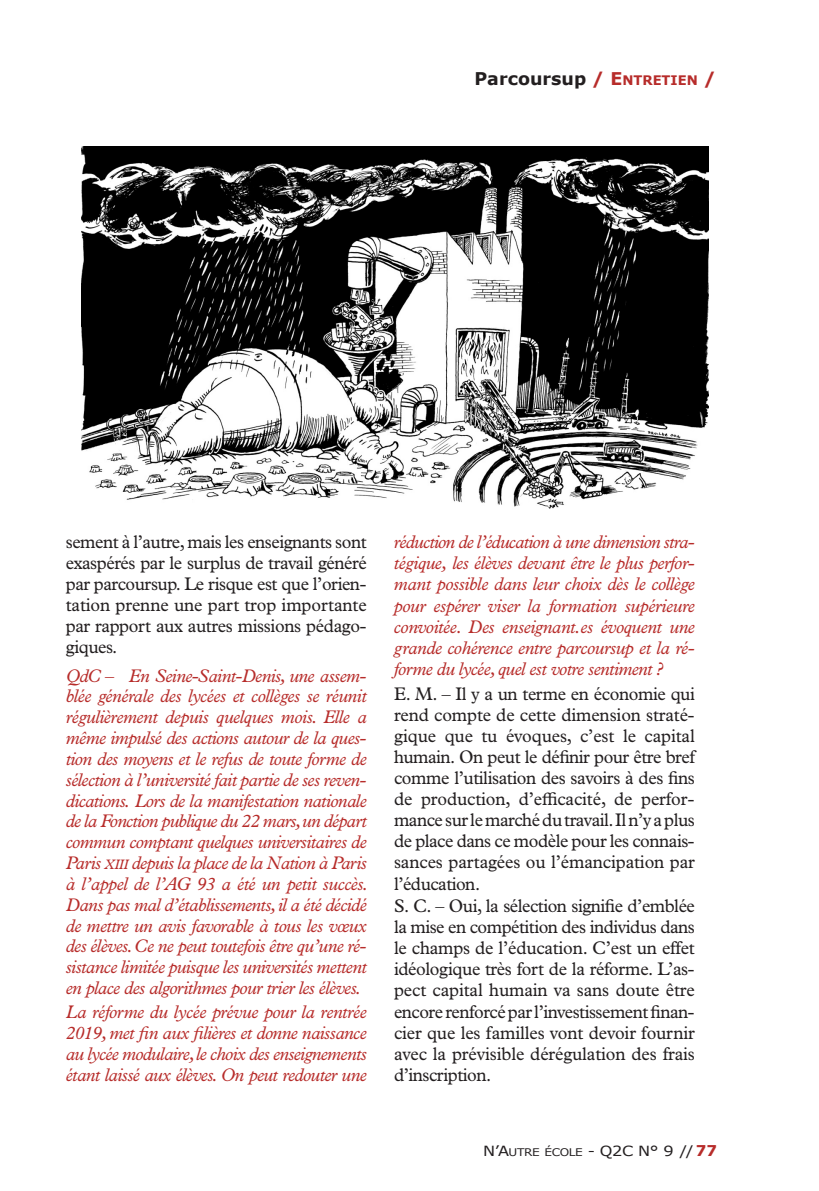
<style>
.page{position:relative;width:819px;height:1191px;background:#fff}
.page>*{position:absolute;margin:0;border:0;box-sizing:border-box;transform-origin:0 0}
.t1{font:italic 18.38px/20.8px "Plantin Std";letter-spacing:-.025em;color:#b72c2a;text-align:justify}
.t2{font:18.38px/21.2px "Plantin MT Std";letter-spacing:-.02em;color:#231f20;text-align:justify}
.t3{font:700 17.5px "Verdana";color:#231f20}
.t4{font:14px "Verdana";color:#231f20;scale:1.15 1}
.s1{color:#b72c2a}
.s2{font-size:13.12px;color:#b72c2a}
.s3{font-size:13.83px}
.s4{font-size:10.5px}
.s5{font-weight:700;font-size:14.88px;color:#b72c2a}
</style>
<div class="page">
<img style="left:81px;top:146px;width:627px;height:363px">
<p class="t3" style="left:474px;top:68px;width:243px">Parcoursup <span class="s1">/ e</span><span class="s2">ntretIen</span> <span class="s1">/</span></p>
<p class="t2" style="left:66px;top:533px;width:302px">sement à l’autre, mais les enseignants sont exaspérés par le surplus de travail généré par parcoursup. Le risque est que l’orien&shy;tation prenne une part trop importante par rapport aux autres missions pédago&shy;giques.</p>
<p class="t1" style="left:66px;top:666px;width:304px;text-align:left">QdC – En Seine-Saint-Denis, une assem&shy;blée générale des lycées et collèges se réunit régulièrement depuis quelques mois. Elle a même impulsé des actions autour de la ques&shy;tion des moyens et le refus de toute forme de sélection à l’université fait partie de ses reven&shy;dications. Lors de la manifestation nationale de la Fonction publique du 22 mars,un départ commun comptant quelques universitaires de Paris <span class="s3">xIII</span> depuis la place de la Nation à Paris à l’appel de l’AG 93 a été un petit succès.<br>Dans pas mal d’établissements,il a été décidé de mettre un avis favorable à tous les vœux des élèves.Ce ne peut toutefois être qu’une ré&shy;sistance limitée puisque les universités mettent en place des algorithmes pour trier les élèves.</p>
<p class="t1" style="left:66px;top:1003px;width:302px">La réforme du lycée prévue pour la rentrée 2019, met fin aux filières et donne naissance au lycée modulaire,le choix des enseignements étant laissé aux élèves. On peut redouter une</p>
<p class="t1" style="left:394px;top:533px;width:302px">réduction de l’éducation à une dimension stra&shy;tégique, les élèves devant être le plus perfor&shy;mant possible dans leur choix dès le collège pour espérer viser la formation supérieure convoitée. Des enseignant.es évoquent une grande cohérence entre parcoursup et la ré&shy;forme du lycée, quel est votre sentiment ?</p>
<p class="t2" style="left:394px;top:684px;width:302px;text-align:left">e. M. – il y a un terme en économie qui rend compte de cette dimension straté&shy;gique que tu évoques, c’est le capital humain. on peut le définir pour être bref comme l’utilisation des savoirs à des fins de production, d’efficacité, de perfor&shy;mance surlemarchédutravail.iln’y aplus de place dans ce modèle pour les connais&shy;sances partagées ou l’émancipation par l’éducation.<br>S. C. – oui, la sélection signifie d’emblée la mise en compétition des individus dans le champs de l’éducation. C’est un effet idéologique très fort de la réforme. L’as&shy;pect capital humain va sans doute être encore renforcéparl’investissementfinan&shy;cier que les familles vont devoir fournir avec la prévisible dérégulation des frais d’inscription.</p>
<p class="t4" style="left:483px;top:1141px;width:205px">N’A<span class="s4">UTRE ÉCOLE</span> - Q2C N° 9 // <span class="s5">77</span></p>
</div>
